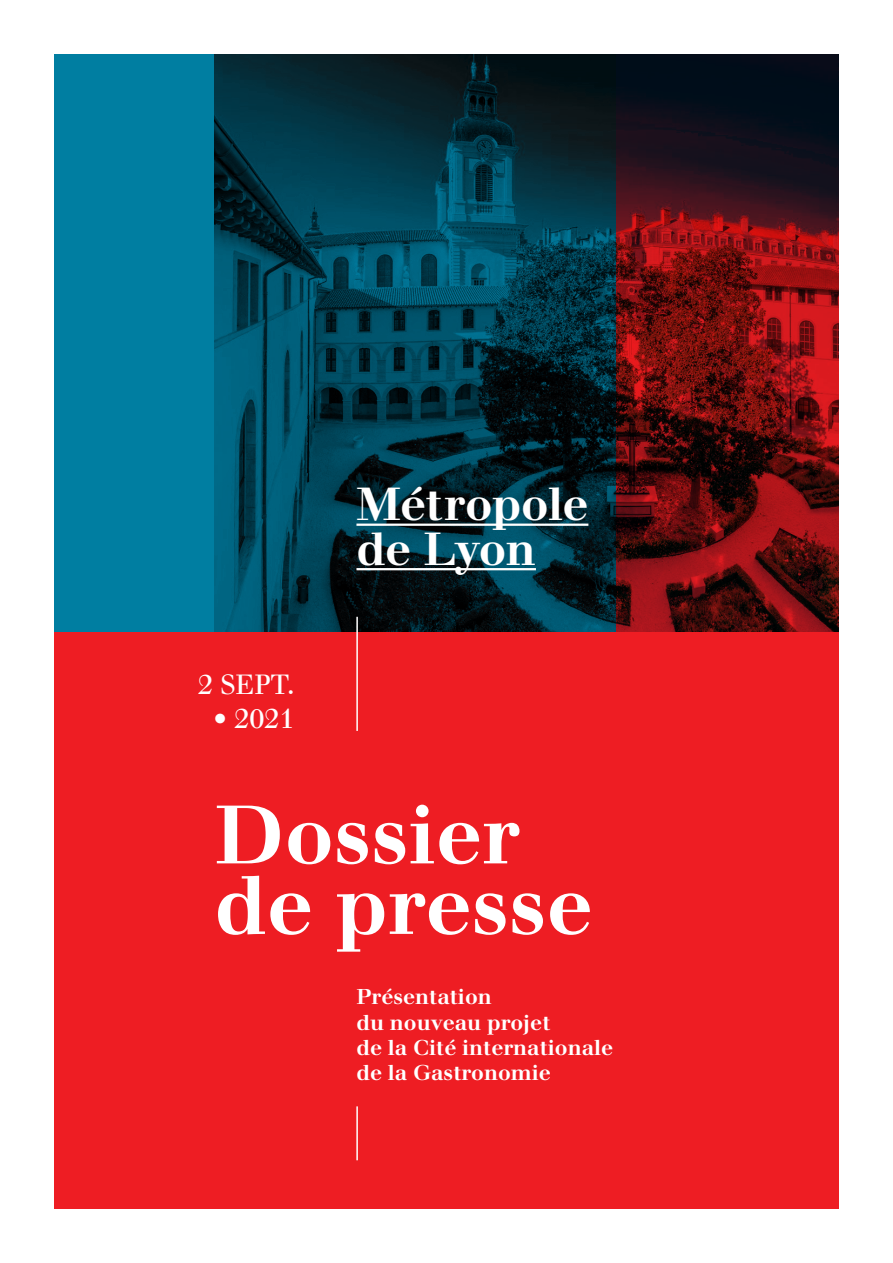
<style>
.page{position:relative;width:893px;height:1263px;background:#fff}
.page>*{position:absolute;margin:0;border:0;box-sizing:border-box;transform-origin:0 0}
.t1{font:700 80.7px/70.5px "Justus";color:#fff}
.t2{font:700 45.3px/44.5px "Justus";letter-spacing:-.015em;color:#fff}
.t3{font:27px "Justus";color:#fff}
.t4{font:700 21px/25.2px "Justus";color:#fff}
</style>
<div class="page">
<div style="left:54px;top:54px;width:785px;height:1155px;background:#ee1d23"></div>
<img style="left:615px;top:54px;width:224px;height:577px">
<hr style="left:356px;top:1106px;width:2px;height:54px;background:#fff">
<svg style="left:54px;top:54px;width:561px;height:577px;background:#01495e"></svg>
<hr style="left:356px;top:617px;width:2px;height:114px;background:#fff">
<hr style="left:356px;top:524px;width:232px;height:2px;background:#fff">
<hr style="left:356px;top:568px;width:180px;height:2px;background:#fff">
<p class="t3" style="left:198px;top:668px;width:98px">2 SEPT.</p>
<p class="t3" style="left:214px;top:702px;width:83px">• 2021</p>
<h2 class="t2" style="left:356px;top:482px;width:233px">Métropole de Lyon</h2>
<h1 class="t1" style="left:214px;top:800px;width:380px">Dossier de presse</h1>
<p class="t4" style="left:356px;top:984px;width:258px">Présentation<br>du nouveau projet<br>de la Cité internationale de la Gastronomie</p>
</div>
